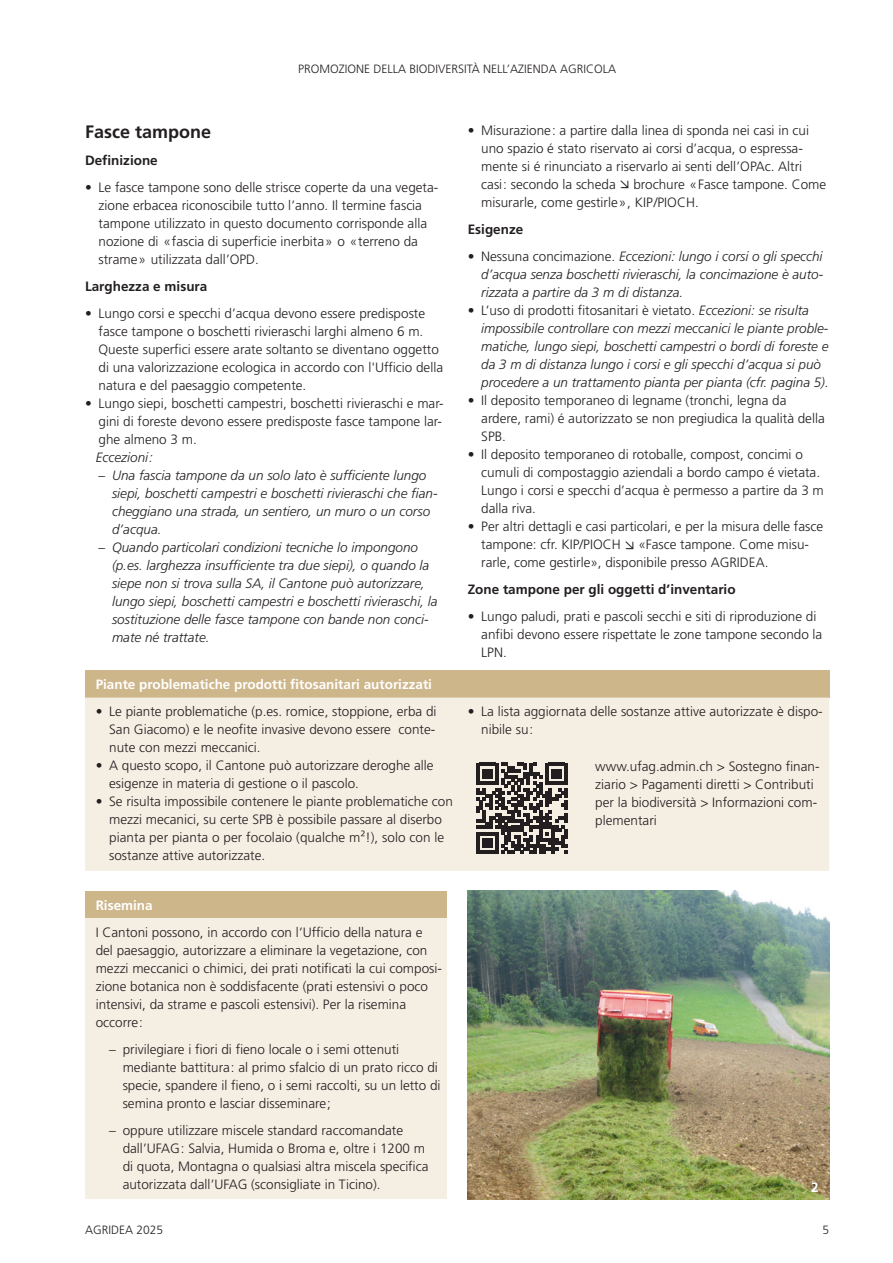
<style>
.page{position:relative;width:893px;height:1263px;background:#fff}
.page>*{position:absolute;margin:0;border:0;box-sizing:border-box;transform-origin:0 0}
.Überschrift_2_nach_1_2{font:700 18px "Frutiger LT Pro";color:#231f20}
.Standard_Grundschrift_nach_1_2{font:300 13.5px/18px "Frutiger LT Pro";color:#231f20}
.Aufzählung_9P{font:italic 300 13.5px/18px "Frutiger LT Pro";color:#231f20}
.Standard_Grundschrift{font:300 13.5px/18px "Frutiger LT Pro";color:#231f20}
.Überschrift_3_nach_1_2{font:700 13.5px "Frutiger LT Pro";color:#231f20}
.Standard_Grundschrift-2{font:700 13.5px "Frutiger LT Pro";color:#fff}
.t1{font:300 12px "Frutiger LT Pro";color:#231f20}
.s1{font-style:normal}
</style>
<div class="page">
<div style="left:85px;top:891px;width:361px;height:27px;background:#ceb68b"></div>
<div style="left:85px;top:918px;width:361px;height:281px;background:#f4eee3"></div>
<div style="left:85px;top:670px;width:744px;height:28px;background:#ceb68b"></div>
<div style="left:85px;top:698px;width:744px;height:173px;background:#f4eee3"></div>
<svg style="left:476px;top:763px;width:91px;height:91px;background:#716c69"></svg>
<img style="left:468px;top:891px;width:361px;height:308px">
<p class="t1" style="left:298px;top:62px;width:320px">PROMOZIONE DELLA BIODIVERSITÀ NELL’AZIENDA AGRICOLA</p>
<p class="Überschrift_2_nach_1_2" style="left:85px;top:121px;width:128px">Fasce tampone</p>
<p class="Überschrift_3_nach_1_2" style="left:85px;top:152px;width:74px">Definizione</p>
<p class="Standard_Grundschrift_nach_1_2" style="left:99px;top:178px;width:341px;text-indent:-14px">• Le fasce tampone sono delle strisce coperte da una vegeta&shy;zione erbacea riconoscibile tutto l’anno. Il termine fascia tampone utilizzato in questo documento corrisponde alla nozione di «fascia di superficie inerbita» o «terreno da strame» utilizzata dall’OPD.</p>
<p class="Überschrift_3_nach_1_2" style="left:85px;top:278px;width:124px">Larghezza e misura</p>
<p class="Standard_Grundschrift_nach_1_2" style="left:99px;top:304px;width:346px;text-indent:-14px">• Lungo corsi e specchi d’acqua devono essere predisposte fasce tampone o boschetti rivieraschi larghi almeno 6 m.<br>Queste superfici essere arate soltanto se diventano oggetto di una valorizzazione ecologica in accordo con l'Ufficio della natura e del paesaggio competente.</p>
<p class="Standard_Grundschrift_nach_1_2" style="left:99px;top:394px;width:347px;text-align:justify;text-indent:-14px">• Lungo siepi, boschetti campestri, boschetti rivieraschi e mar&shy;gini di foreste devono essere predisposte fasce tampone lar&shy;ghe almeno 3 m.</p>
<p class="Aufzählung_9P" style="left:96px;top:448px;width:59px">Eccezioni:</p>
<p class="Aufzählung_9P" style="left:112px;top:466px;width:327px;text-indent:-14px"><span class="s1">–</span> Una fascia tampone da un solo lato è sufficiente lungo siepi, boschetti campestri e boschetti rivieraschi che fian&shy;cheggiano una strada, un sentiero, un muro o un corso d’acqua.</p>
<p class="Aufzählung_9P" style="left:112px;top:538px;width:327px;text-indent:-14px"><span class="s1">–</span> Quando particolari condizioni tecniche lo impongono (p.es. larghezza insufficiente tra due siepi), o quando la siepe non si trova sulla SA, il Cantone può autorizzare, lungo siepi, boschetti campestri e boschetti rivieraschi, la sostituzione delle fasce tampone con bande non conci&shy;mate né trattate.</p>
<p class="Standard_Grundschrift-2" style="left:96px;top:676px;width:338px">Piante problematiche prodotti fitosanitari autorizzati</p>
<p class="Standard_Grundschrift_nach_1_2" style="left:109px;top:703px;width:329px;text-align:justify;text-indent:-14px">• Le piante problematiche (p.es. romice, stoppione, erba di San Giacomo) e le neofite invasive devono essere conte&shy;nute con mezzi meccanici.</p>
<p class="Standard_Grundschrift_nach_1_2" style="left:109px;top:757px;width:326px;text-indent:-14px">• A questo scopo, il Cantone può autorizzare deroghe alle esigenze in materia di gestione o il pascolo.</p>
<p class="Standard_Grundschrift_nach_1_2" style="left:109px;top:793px;width:345px;text-indent:-14px">• Se risulta impossibile contenere le piante problematiche con mezzi mecanici, su certe SPB è possibile passare al diserbo pianta per pianta o per focolaio (qualche m²!), solo con le sostanze attive autorizzate.</p>
<p class="Standard_Grundschrift-2" style="left:96px;top:897px;width:59px">Risemina</p>
<p class="Standard_Grundschrift_nach_1_2" style="left:96px;top:923px;width:348px">I Cantoni possono, in accordo con l’Ufficio della natura e del paesaggio, autorizzare a eliminare la vegetazione, con mezzi meccanici o chimici, dei prati notificati la cui composi&shy;zione botanica non è soddisfacente (prati estensivi o poco intensivi, da strame e pascoli estensivi). Per la risemina occorre:</p>
<p class="Standard_Grundschrift_nach_1_2" style="left:123px;top:1040px;width:319px;text-indent:-14px">– privilegiare i fiori di fieno locale o i semi ottenuti mediante battitura: al primo sfalcio di un prato ricco di specie, spandere il fieno, o i semi raccolti, su un letto di semina pronto e lasciar disseminare;</p>
<p class="Standard_Grundschrift_nach_1_2" style="left:123px;top:1121px;width:307px;text-indent:-14px">– oppure utilizzare miscele standard raccomandate dall’UFAG: Salvia, Humida o Broma e, oltre i 1200 m di quota, Montagna o qualsiasi altra miscela specifica autorizzata dall’UFAG (sconsigliate in Ticino).</p>
<p class="Standard_Grundschrift_nach_1_2" style="left:481px;top:121px;width:347px;text-indent:-14px">• Misurazione: a partire dalla linea di sponda nei casi in cui uno spazio é stato riservato ai corsi d’acqua, o espressa&shy;mente si é rinunciato a riservarlo ai senti dell’OPAc. Altri casi: secondo la scheda ➢ brochure «Fasce tampone. Come misurarle, come gestirle», KIP/PIOCH.</p>
<p class="Überschrift_3_nach_1_2" style="left:468px;top:221px;width:57px">Esigenze</p>
<p class="Aufzählung_9P" style="left:481px;top:247px;width:343px;text-align:justify;text-indent:-14px"><span class="s1">• Nessuna concimazione.</span> Eccezioni: lungo i corsi o gli specchi d’acqua senza boschetti rivieraschi, la concimazione è auto&shy;rizzata a partire da 3 m di distanza.</p>
<p class="Aufzählung_9P" style="left:481px;top:301px;width:349px;text-indent:-14px"><span class="s1">• L’uso di prodotti fitosanitari è vietato.</span> Eccezioni: se risulta impossibile controllare con mezzi meccanici le piante proble&shy;matiche, lungo siepi, boschetti campestri o bordi di foreste e da 3 m di distanza lungo i corsi e gli specchi d’acqua si può procedere a un trattamento pianta per pianta (cfr. pagina 5).</p>
<p class="Standard_Grundschrift_nach_1_2" style="left:481px;top:391px;width:345px;text-indent:-14px">• Il deposito temporaneo di legname (tronchi, legna da ardere, rami) é autorizzato se non pregiudica la qualità della<br>SPB.</p>
<p class="Standard_Grundschrift_nach_1_2" style="left:481px;top:445px;width:344px;text-indent:-14px">• Il deposito temporaneo di rotoballe, compost, concimi o cumuli di compostaggio aziendali a bordo campo é vietata.<br>Lungo i corsi e specchi d’acqua è permesso a partire da 3 m dalla riva.</p>
<p class="Standard_Grundschrift_nach_1_2" style="left:481px;top:517px;width:343px;text-indent:-14px">• Per altri dettagli e casi particolari, e per la misura delle fasce tampone: cfr. KIP/PIOCH ➢ «Fasce tampone. Come misu&shy;rarle, come gestirle», disponibile presso AGRIDEA.</p>
<p class="Überschrift_3_nach_1_2" style="left:468px;top:581px;width:269px">Zone tampone per gli oggetti d’inventario</p>
<p class="Standard_Grundschrift_nach_1_2" style="left:481px;top:607px;width:343px;text-indent:-14px">• Lungo paludi, prati e pascoli secchi e siti di riproduzione di anfibi devono essere rispettate le zone tampone secondo la<br>LPN.</p>
<p class="Standard_Grundschrift_nach_1_2" style="left:481px;top:703px;width:343px;text-indent:-14px">• La lista aggiornata delle sostanze attive autorizzate è dispo&shy;nibile su:</p>
<p class="Standard_Grundschrift" style="left:595px;top:758px;width:226px">www.ufag.admin.ch &gt; Sostegno finan&shy;ziario &gt; Pagamenti diretti &gt; Contributi per la biodiversità &gt; Informazioni com&shy;plementari</p>
<p class="Standard_Grundschrift-2" style="left:811px;top:1179px;width:9px">2</p>
<p class="t1" style="left:85px;top:1222px;width:80px">AGRIDEA 2025</p>
<p class="t1" style="left:822px;top:1222px;width:8px">5</p>
</div>
